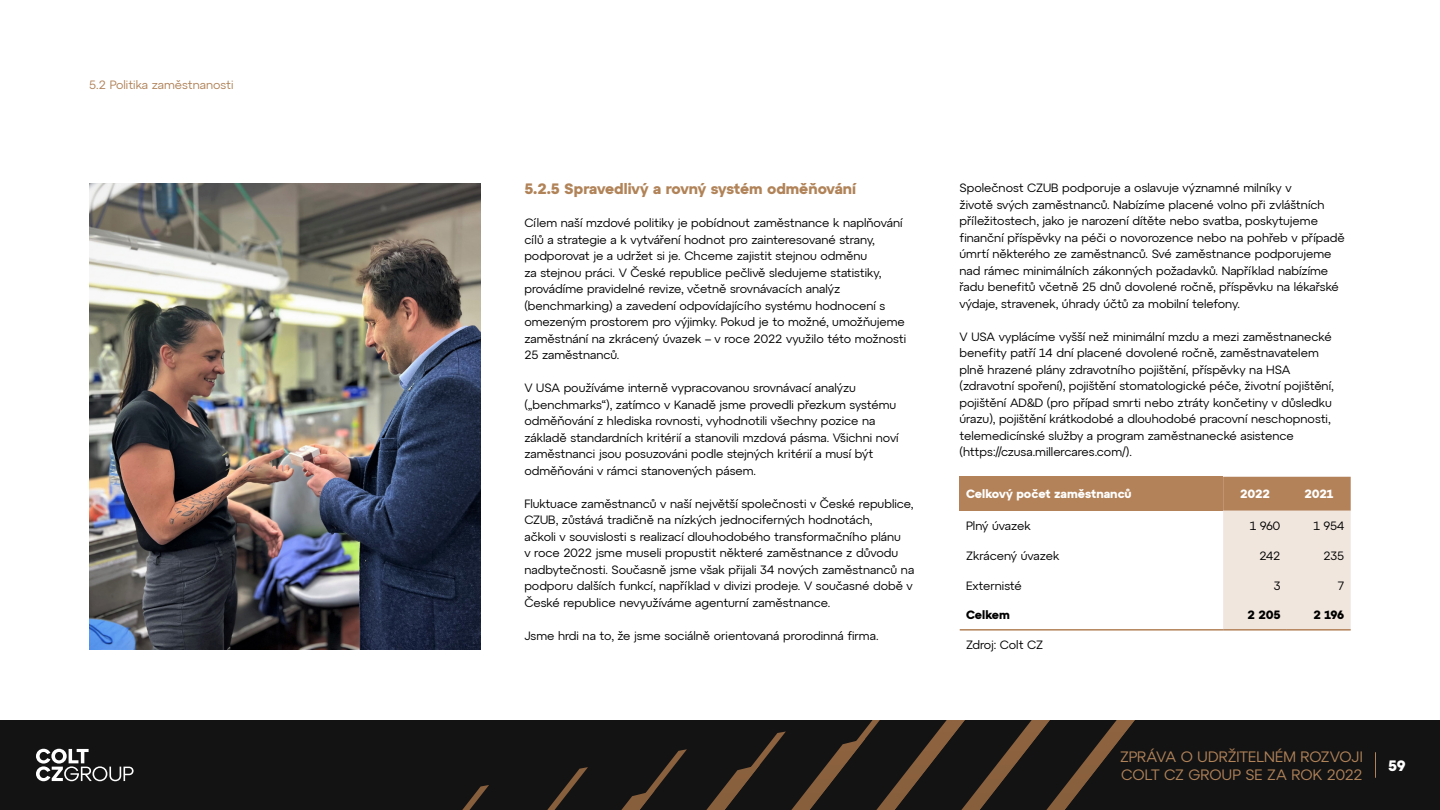
<style>
.page{position:relative;width:1440px;height:810px;background:#fff}
.page>*{position:absolute;margin:0;border:0;box-sizing:border-box;transform-origin:0 0}
.t1{font:15px/18px "Atyp Colt CZ";color:#b18358}
.t2{font:700 15px "Atyp Colt CZ";color:#b18358}
.t3{font:700 15px "Atyp Colt CZ";color:#fff}
.t4{font:12px/16.5px "Atyp Colt CZ";color:#000}
.t5{font:700 12px "Atyp Colt CZ";color:#fff}
.t6{font:12px "Atyp Colt CZ";color:#b08259}
.t7{font:700 12px "Atyp Colt CZ";letter-spacing:-.02em;color:#000}
.t8{font:12px "Atyp Colt CZ";letter-spacing:-.02em;color:#000}
</style>
<div class="page">
<div style="left:960px;top:477px;width:263px;height:34px;background:#b38259"></div>
<svg style="left:1223px;top:477px;width:128px;height:152px;background:#e2d0c0"></svg>
<hr style="left:960px;top:629px;width:263px;height:2px;background:#b38259">
<hr style="left:1223px;top:629px;width:64px;height:2px;background:#b38259">
<hr style="left:1287px;top:629px;width:64px;height:2px;background:#b38259">
<img style="left:89px;top:183px;width:391px;height:466px">
<div style="left:0;top:720px;width:1440px;height:90px;background:#141314"></div>
<svg style="left:462px;top:785px;width:27px;height:25px"></svg>
<svg style="left:547px;top:767px;width:41px;height:43px"></svg>
<svg style="left:621px;top:749px;width:66px;height:61px"></svg>
<svg style="left:706px;top:720px;width:429px;height:90px"></svg>
<svg style="left:1375px;top:752px;width:1px;height:26px"></svg>
<svg style="left:36px;top:749px;width:98px;height:32px"></svg>
<p class="t6" style="left:89px;top:76px;width:146px">5.2 Politika zaměstnanosti</p>
<p class="t2" style="left:524px;top:177px;width:333px">5.2.5 Spravedlivý a rovný systém odměňování</p>
<p class="t4" style="left:524px;top:214px;width:383px">Cílem naší mzdové politiky je pobídnout zaměstnance k naplňování cílů a strategie a k vytváření hodnot pro zainteresované strany, podporovat je a udržet si je. Chceme zajistit stejnou odměnu<br>za stejnou práci. V České republice pečlivě sledujeme statistiky, provádíme pravidelné revize, včetně srovnávacích analýz (benchmarking) a zavedení odpovídajícího systému hodnocení s omezeným prostorem pro výjimky. Pokud je to možné, umožňujeme zaměstnání na zkrácený úvazek – v roce 2022 využilo této možnosti 25 zaměstnanců.</p>
<p class="t4" style="left:524px;top:379px;width:376px">V USA používáme interně vypracovanou srovnávací analýzu („benchmarks“), zatímco v Kanadě jsme provedli přezkum systému odměňování z hlediska rovnosti, vyhodnotili všechny pozice na základě standardních kritérií a stanovili mzdová pásma. Všichni noví zaměstnanci jsou posuzováni podle stejných kritérií a musí být odměňováni v rámci stanovených pásem.</p>
<p class="t4" style="left:524px;top:495px;width:391px">Fluktuace zaměstnanců v naší největší společnosti v České republice, CZUB, zůstává tradičně na nízkých jednociferných hodnotách,<br>ačkoli v souvislosti s realizací dlouhodobého transformačního plánu<br>v roce 2022 jsme museli propustit některé zaměstnance z důvodu nadbytečnosti. Současně jsme však přijali 34 nových zaměstnanců na podporu dalších funkcí, například v divizi prodeje. V současné době v České republice nevyužíváme agenturní zaměstnance.</p>
<p class="t4" style="left:524px;top:627px;width:356px">Jsme hrdi na to, že jsme sociálně orientovaná prorodinná firma.</p>
<p class="t4" style="left:960px;top:179px;width:387px">Společnost CZUB podporuje a oslavuje významné milníky v<br>životě svých zaměstnanců. Nabízíme placené volno při zvláštních příležitostech, jako je narození dítěte nebo svatba, poskytujeme finanční příspěvky na péči o novorozence nebo na pohřeb v případě úmrtí některého ze zaměstnanců. Své zaměstnance podporujeme nad rámec minimálních zákonných požadavků. Například nabízíme řadu benefitů včetně 25 dnů dovolené ročně, příspěvku na lékařské výdaje, stravenek, úhrady účtů za mobilní telefony.</p>
<p class="t4" style="left:960px;top:328px;width:376px">V USA vyplácíme vyšší než minimální mzdu a mezi zaměstnanecké benefity patří 14 dní placené dovolené ročně, zaměstnavatelem plně hrazené plány zdravotního pojištění, příspěvky na HSA (zdravotní spoření), pojištění stomatologické péče, životní pojištění, pojištění AD&amp;D (pro případ smrti nebo ztráty končetiny v důsledku úrazu), pojištění krátkodobé a dlouhodobé pracovní neschopnosti, telemedicínské služby a program zaměstnanecké asistence (https://czusa.millercares.com/).</p>
<p class="t5" style="left:966px;top:485px;width:167px">Celkový počet zaměstnanců</p>
<p class="t5" style="left:1240px;top:485px;width:31px">2022</p>
<p class="t5" style="left:1305px;top:485px;width:30px">2021</p>
<p class="t4" style="left:966px;top:517px;width:66px">Plný úvazek</p>
<p class="t4" style="left:1250px;top:517px;width:32px">1 960</p>
<p class="t4" style="left:1313px;top:517px;width:32px">1 954</p>
<p class="t4" style="left:966px;top:547px;width:95px">Zkrácený úvazek</p>
<p class="t4" style="left:1260px;top:547px;width:22px">242</p>
<p class="t4" style="left:1323px;top:547px;width:22px">235</p>
<p class="t4" style="left:966px;top:576px;width:57px">Externisté</p>
<p class="t4" style="left:1274px;top:576px;width:8px">3</p>
<p class="t4" style="left:1338px;top:576px;width:8px">7</p>
<p class="t7" style="left:966px;top:606px;width:45px">Celkem</p>
<p class="t7" style="left:1247px;top:606px;width:35px">2 205</p>
<p class="t7" style="left:1313px;top:606px;width:32px">2 196</p>
<p class="t8" style="left:966px;top:636px;width:78px">Zdroj: Colt CZ</p>
<p class="t1" style="left:1120px;top:747px;width:244px">ZPRÁVA O UDRŽITELNÉM ROZVOJI<br>COLT CZ GROUP SE ZA ROK 2022</p>
<p class="t3" style="left:1388px;top:754px;width:19px">59</p>
</div>
